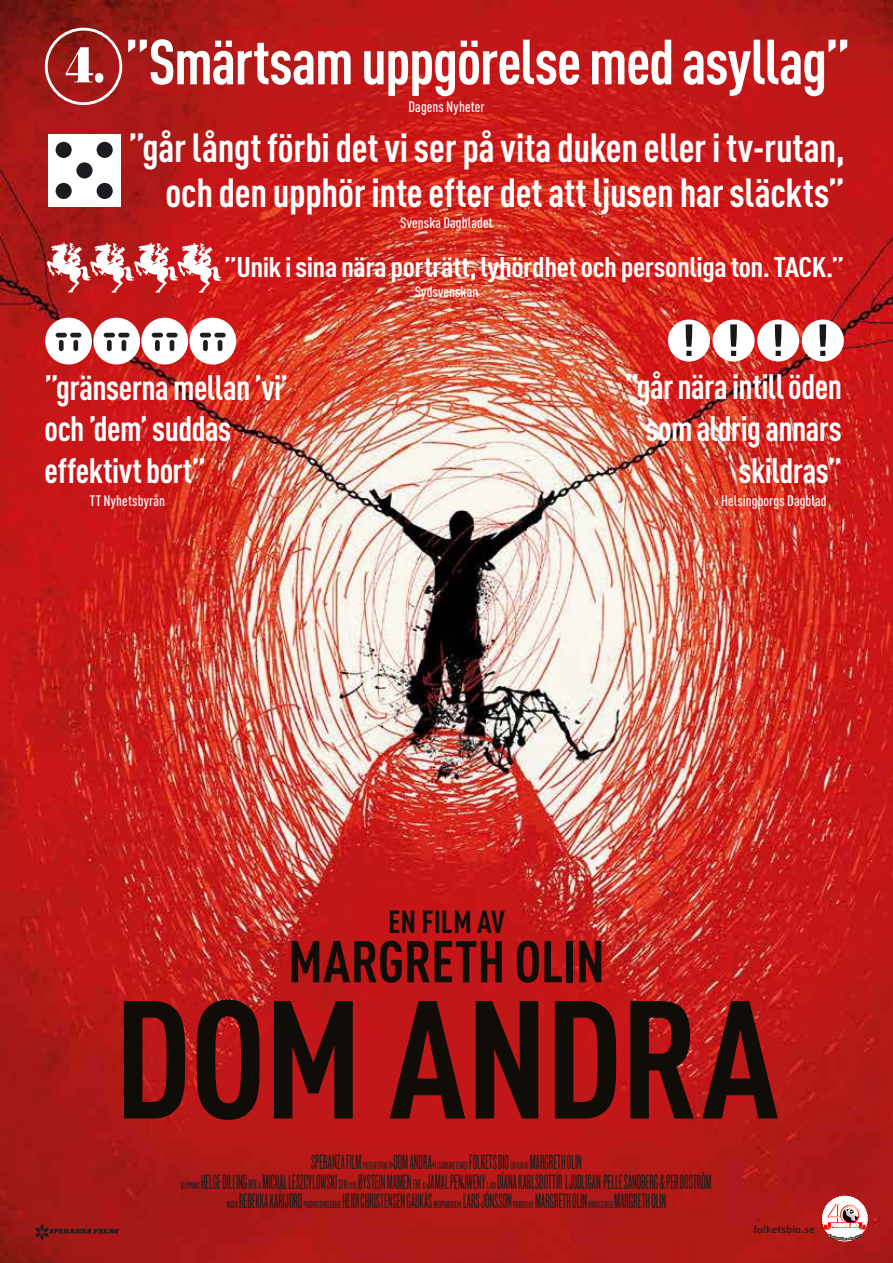
<style>
.page{position:relative;width:893px;height:1263px;background:#fff}
.page>*{position:absolute;margin:0;border:0;box-sizing:border-box;transform-origin:0 0}
.t1{font:700 165px "DIN Cond";letter-spacing:-.01em;color:#100d08}
.t2{font:700 62.7px "DIN Cond";letter-spacing:-.02em;color:#fff}
.t3{font:700 57.9px "DIN Cond";letter-spacing:-.005em;color:#100d08}
.t4{font:700 40.2px/45px "DIN Cond";letter-spacing:-.005em;color:#fff;text-align:right}
.t5{font:700 34.8px/41.8px "DIN Cond";letter-spacing:-.015em;color:#fff}
.t6{font:700 31.5px "DIN Cond";color:#100d08}
.t7{font:700 28.05px "DIN Cond";letter-spacing:-.015em;color:#fff;scale:1.1 1}
.t8{font:21.6px/19.5px "Knockout HTF26 Junior Flyweight";letter-spacing:.005em;color:#1d1d1b;text-align:center;scale:.83 1}
.t9{font:500 15px "DIN Cond";letter-spacing:.005em;color:#fff}
.t10{font:600 10.5px "Source Sans Pro";letter-spacing:.02em;color:#1d1d1b}
.t11{font:500 9px "DIN Cond";color:#fff}
.s1{font-size:10.8px}
.s2{font-size:14.4px}
</style>
<div class="page">
<img style="left:0;top:0;width:893px;height:1263px">
<svg style="left:35px;top:1224px;width:84px;height:16px"></svg>
<svg style="left:822px;top:1154px;width:46px;height:109px"></svg>
<div style="left:45px;top:28px;width:77px;height:77px;border:3px solid #fff;border-radius:50%"></div>
<svg style="left:66px;top:47px;width:27px;height:35px"></svg>
<div style="left:95px;top:73px;width:8px;height:10px;background:#fff;border-radius:50%"></div>
<div style="left:48px;top:134px;width:72px;height:73px;background:#fff"></div>
<div style="left:56px;top:183px;width:16px;height:16px;background:#1b1c20;border-radius:50%"></div>
<div style="left:56px;top:142px;width:16px;height:16px;background:#1b1c20;border-radius:50%"></div>
<div style="left:97px;top:183px;width:16px;height:16px;background:#1b1c20;border-radius:50%"></div>
<div style="left:97px;top:142px;width:16px;height:16px;background:#1b1c20;border-radius:50%"></div>
<div style="left:76px;top:162px;width:17px;height:16px;background:#1b1c20;border-radius:50%"></div>
<div style="left:45px;top:318px;width:47px;height:46px;background:#fff;border-radius:50%"></div>
<hr style="left:56px;top:333px;width:11px;height:4px;background:#1d1d1b;border-radius:2px">
<div style="left:59px;top:340px;width:5px;height:11px;background:#1d1d1b;border-radius:2px"></div>
<div style="left:73px;top:340px;width:5px;height:11px;background:#1d1d1b;border-radius:2px"></div>
<hr style="left:70px;top:333px;width:11px;height:4px;background:#1d1d1b;border-radius:2px">
<div style="left:93px;top:318px;width:47px;height:46px;background:#fff;border-radius:50%"></div>
<hr style="left:104px;top:333px;width:11px;height:4px;background:#1d1d1b;border-radius:2px">
<div style="left:107px;top:340px;width:5px;height:11px;background:#1d1d1b;border-radius:2px"></div>
<hr style="left:122px;top:340px;width:4px;height:11px;background:#1d1d1b;border-radius:2px">
<svg style="left:118px;top:333px;width:12px;height:4px"></svg>
<div style="left:141px;top:318px;width:47px;height:46px;background:#fff;border-radius:50%"></div>
<hr style="left:152px;top:333px;width:11px;height:4px;background:#1d1d1b;border-radius:2px">
<div style="left:155px;top:340px;width:5px;height:11px;background:#1d1d1b;border-radius:2px"></div>
<hr style="left:170px;top:340px;width:4px;height:11px;background:#1d1d1b;border-radius:2px">
<svg style="left:166px;top:333px;width:12px;height:4px"></svg>
<div style="left:189px;top:318px;width:47px;height:46px;background:#fff;border-radius:50%"></div>
<hr style="left:200px;top:333px;width:11px;height:4px;background:#1d1d1b;border-radius:2px">
<div style="left:203px;top:340px;width:5px;height:11px;background:#1d1d1b;border-radius:2px"></div>
<hr style="left:218px;top:340px;width:4px;height:11px;background:#1d1d1b;border-radius:2px">
<svg style="left:214px;top:333px;width:12px;height:4px"></svg>
<svg style="left:47px;top:242px;width:175px;height:51px"></svg>
<div style="left:668px;top:320px;width:42px;height:42px;background:#fff;border-radius:50%"></div>
<svg style="left:686px;top:324px;width:6px;height:32px"></svg>
<div style="left:713px;top:320px;width:42px;height:42px;background:#fff;border-radius:50%"></div>
<svg style="left:730px;top:324px;width:7px;height:32px"></svg>
<div style="left:757px;top:320px;width:42px;height:42px;background:#fff;border-radius:50%"></div>
<svg style="left:775px;top:324px;width:7px;height:32px"></svg>
<div style="left:802px;top:320px;width:42px;height:42px;background:#fff;border-radius:50%"></div>
<svg style="left:819px;top:324px;width:7px;height:32px"></svg>
<p class="t2" style="left:125px;top:24px;width:727px">”Smärtsam uppgörelse med asyllag”</p>
<p class="t4" style="left:129px;top:124px;width:718px">”går långt förbi det vi ser på vita duken eller i tv-rutan, och den upphör inte efter det att ljusen har släckts”</p>
<p class="t9" style="left:408px;top:97px;width:78px">Dagens Nyheter</p>
<p class="t9" style="left:400px;top:213px;width:94px">Svenska Dagbladet</p>
<p class="t7" style="left:224px;top:250px;width:565px">”Unik i sina nära porträtt, lyhördhet och personliga ton. TACK.”</p>
<p class="t9" style="left:415px;top:283px;width:65px">Sydsvenskan</p>
<p class="t5" style="left:45px;top:365px;width:245px">”gränserna mellan ’vi’ och ’dem’ suddas effektivt bort”</p>
<p class="t5" style="left:625px;top:365px;width:218px;text-align:right">”går nära intill öden som aldrig annars skildras”</p>
<p class="t11" style="left:327px;top:435px;width:10px">HD</p>
<p class="t9" style="left:90px;top:492px;width:77px">TT Nyhetsbyrån</p>
<p class="t9" style="left:721px;top:492px;width:107px">Helsingborgs Dagblad</p>
<p class="t6" style="left:388px;top:903px;width:118px">EN FILM AV</p>
<p class="t3" style="left:288px;top:926px;width:318px">MARGRETH OLIN</p>
<p class="t1" style="left:114px;top:959px;width:666px">DOM ANDRA</p>
<p class="t8" style="left:181px;top:1153px;width:641px">SPERANZA FILM <span class="s1">PRESENTERAR</span> »DOM ANDRA« <span class="s1">I SAMARBETE MED</span> FOLKETS BIO <span class="s1">EN FILM AV</span> MARGRETH OLIN<br><span class="s1">KLIPPNING</span> HELGE BILLING <span class="s2">NFK</span><span class="s1">&amp;</span> MICHAL LESZCYLOWSKI <span class="s2">SFK</span><span class="s1">FOTO</span> ØYSTEIN MAMEN <span class="s2">FNF</span><span class="s1">&amp;</span> JAMAL PENJWENY <span class="s1">LJUD</span> DÍANA KARLSDOTTÍR LJUDLIGAN PELLE SANDBERG &amp; PER BOSTRÖM<br><span class="s1">MUSIK</span> REBEKKA KARIJORD <span class="s1">PRODUKTIONSLEDARE</span> HEIDI CHRISTENSEN GAUKÅS <span class="s1">MEDPRODUCENT</span> LARS JÖNSSON <span class="s1">PRODUCENT</span> MARGRETH OLIN <span class="s1">MANUS &amp; REGI</span> MARGRETH OLIN</p>
<p class="t10" style="left:754px;top:1223px;width:62px">folketsbio.se</p>
</div>
